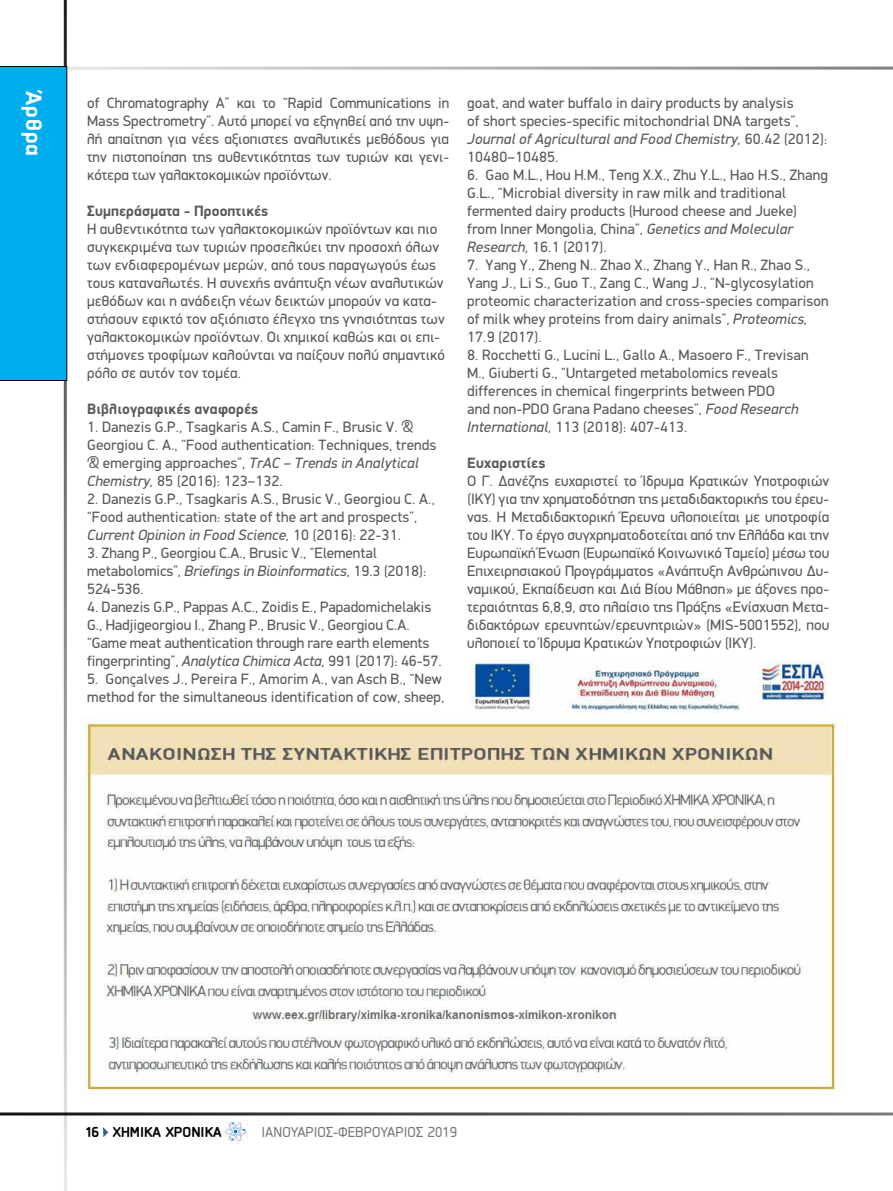
<style>
.page{position:relative;width:893px;height:1191px;background:#fff}
.page>*{position:absolute;margin:0;border:0;box-sizing:border-box;transform-origin:0 0}
.t1{font:700 22.5px "PF Din Display Pro";color:#fff}
.t2{font:15px/18px "PF Din Display";letter-spacing:.01em;color:#58595b}
.t3{font:700 15px "PF Din Display";letter-spacing:.01em;color:#58595b}
.t4{font:15px "PF Isotext Pro";color:#77787b}
.t5{font:700 15px "PF Isotext Pro";color:#000}
.s1{font-style:italic}
</style>
<div class="page">
<svg style="left:103px;top:1127px;width:5px;height:10px"></svg>
<hr style="left:0;top:67px;width:893px;height:3px;background:#000">
<hr style="left:0;top:1112px;width:893px;height:3px;background:#000">
<hr style="left:64px;top:0;width:3px;height:1191px;background:#000">
<img style="left:223px;top:1119px;width:25px;height:24px">
<div style="left:0;top:66px;width:67px;height:315px;background:#00aeef"></div>
<img style="left:82px;top:717px;width:754px;height:378px">
<img style="left:472px;top:659px;width:355px;height:56px">
<h1 class="t1" style="left:47px;top:91px;width:67px;rotate:90deg">Άρθρα</h1>
<p class="t2" style="left:87px;top:94px;width:364px;text-align:justify">of Chromatography A” και το “Rapid Communications in Mass Spectrometry”. Αυτό μπορεί να εξηγηθεί από την υψη&shy;λή απαίτηση για νέες αξιοπιστες αναλυτικές μεθόδους για την πιστοποίηση της αυθεντικότητας των τυριών και γενι&shy;κότερα των γαλακτοκομικών προϊόντων.</p>
<p class="t3" style="left:87px;top:202px;width:183px">Συμπεράσματα - Προοπτικές</p>
<p class="t2" style="left:87px;top:220px;width:359px">Η αυθεντικότητα των γαλακτοκομικών προϊόντων και πιο συγκεκριμένα των τυριών προσελκύει την προσοχή όλων των ενδιαφερομένων μερών, από τους παραγωγούς έως τους καταναλωτές. Η συνεχής ανάπτυξη νέων αναλυτικών μεθόδων και η ανάδειξη νέων δεικτών μπορούν να κατα&shy;στήσουν εφικτό τον αξιόπιστο έλεγχο της γνησιότητας των γαλακτοκομικών προϊόντων. Οι χημικοί καθώς και οι επι&shy;στήμονες τροφίμων καλούνται να παίξουν πολύ σημαντικό ρόλο σε αυτόν τον τομέα.</p>
<p class="t3" style="left:87px;top:400px;width:173px">Βιβλιογραφικές αναφορές</p>
<p class="t2" style="left:87px;top:418px;width:351px">1. Danezis G.P., Tsagkaris A.S., Camin F., Brusic V. &amp; Georgiou C. A., “Food authentication: Techniques, trends &amp; emerging approaches”, <span class="s1">TrAC – Trends in Analytical Chemistry,</span> 85 (2016): 123–132.</p>
<p class="t2" style="left:87px;top:490px;width:349px">2. Danezis G.P., Tsagkaris A.S., Brusic V., Georgiou C. A., “Food authentication: state of the art and prospects”,<br><span class="s1">Current Opinion in Food Science,</span> 10 (2016): 22-31.</p>
<p class="t2" style="left:87px;top:544px;width:341px">3. Zhang P., Georgiou C.A., Brusic V., “Elemental metabolomics”, <span class="s1">Briefings in Bioinformatics,</span> 19.3 (2018):<br>524-536.</p>
<p class="t2" style="left:87px;top:598px;width:356px">4. Danezis G.P., Pappas A.C., Zoidis E., Papadomichelakis G., Hadjigeorgiou I., Zhang P., Brusic V., Georgiou C.A. “Game meat authentication through rare earth elements fingerprinting”, <span class="s1">Analytica Chimica Acta,</span> 991 (2017): 46-57.</p>
<p class="t2" style="left:87px;top:670px;width:359px">5. Gonçalves J., Pereira F., Amorim A., van Asch B., “New method for the simultaneous identification of cow, sheep,</p>
<p class="t2" style="left:467px;top:94px;width:362px">goat, and water buffalo in dairy products by analysis<br>of short species-specific mitochondrial DNA targets”, <span class="s1">Journal of Agricultural and Food Chemistry,</span> 60.42 (2012):<br>10480–10485.</p>
<p class="t2" style="left:467px;top:166px;width:362px">6. Gao M.L., Hou H.M., Teng X.X., Zhu Y.L., Hao H.S., Zhang G.L., “Microbial diversity in raw milk and traditional fermented dairy products (Hurood cheese and Jueke) from Inner Mongolia, China”, <span class="s1">Genetics and Molecular Research,</span> 16.1 (2017).</p>
<p class="t2" style="left:467px;top:256px;width:363px">7. Yang Y., Zheng N.. Zhao X., Zhang Y., Han R., Zhao S., Yang J., Li S., Guo T., Zang C., Wang J., “N-glycosylation proteomic characterization and cross-species comparison of milk whey proteins from dairy animals”, <span class="s1">Proteomics, </span>17.9 (2017).</p>
<p class="t2" style="left:467px;top:346px;width:343px">8. Rocchetti G., Lucini L., Gallo A., Masoero F., Trevisan M., Giuberti G., “Untargeted metabolomics reveals differences in chemical fingerprints between PDO<br>and non-PDO Grana Padano cheeses”, <span class="s1">Food Research International,</span> 113 (2018): 407-413.</p>
<p class="t3" style="left:467px;top:454px;width:80px">Ευχαριστίες</p>
<p class="t2" style="left:467px;top:472px;width:364px;text-align:justify">Ο Γ. Δανέζης ευχαριστεί το Ίδρυμα Κρατικών Υποτροφιών (ΙΚΥ) για την χρηματοδότηση της μεταδιδακτορικής του έρευ&shy;νας. Η Μεταδιδακτορική Έρευνα υλοποιείται με υποτροφία του ΙΚΥ. Το έργο συγχρηματοδοτείται από την Ελλάδα και την Ευρωπαϊκή Ένωση (Ευρωπαϊκό Κοινωνικό Ταμείο) μέσω του Επιχειρησιακού Προγράμματος «Ανάπτυξη Ανθρώπινου Δυ&shy;ναμικού, Εκπαίδευση και Διά Βίου Μάθηση» με άξονες προ&shy;τεραιότητας 6,8,9, στο πλαίσιο της Πράξης «Ενίσχυση Μετα&shy;διδακτόρων ερευνητών/ερευνητριών» (MIS-5001552), που υλοποιεί το Ίδρυμα Κρατικών Υποτροφιών (ΙΚΥ).</p>
<p class="t5" style="left:85px;top:1123px;width:138px">16 ΧΗΜΙΚΑ ΧΡΟΝΙΚΑ</p>
<p class="t4" style="left:262px;top:1123px;width:197px">ΙΑΝΟΥΑΡΙΟΣ-ΦΕΒΡΟΥΑΡΙΟΣ 2019</p>
</div>
